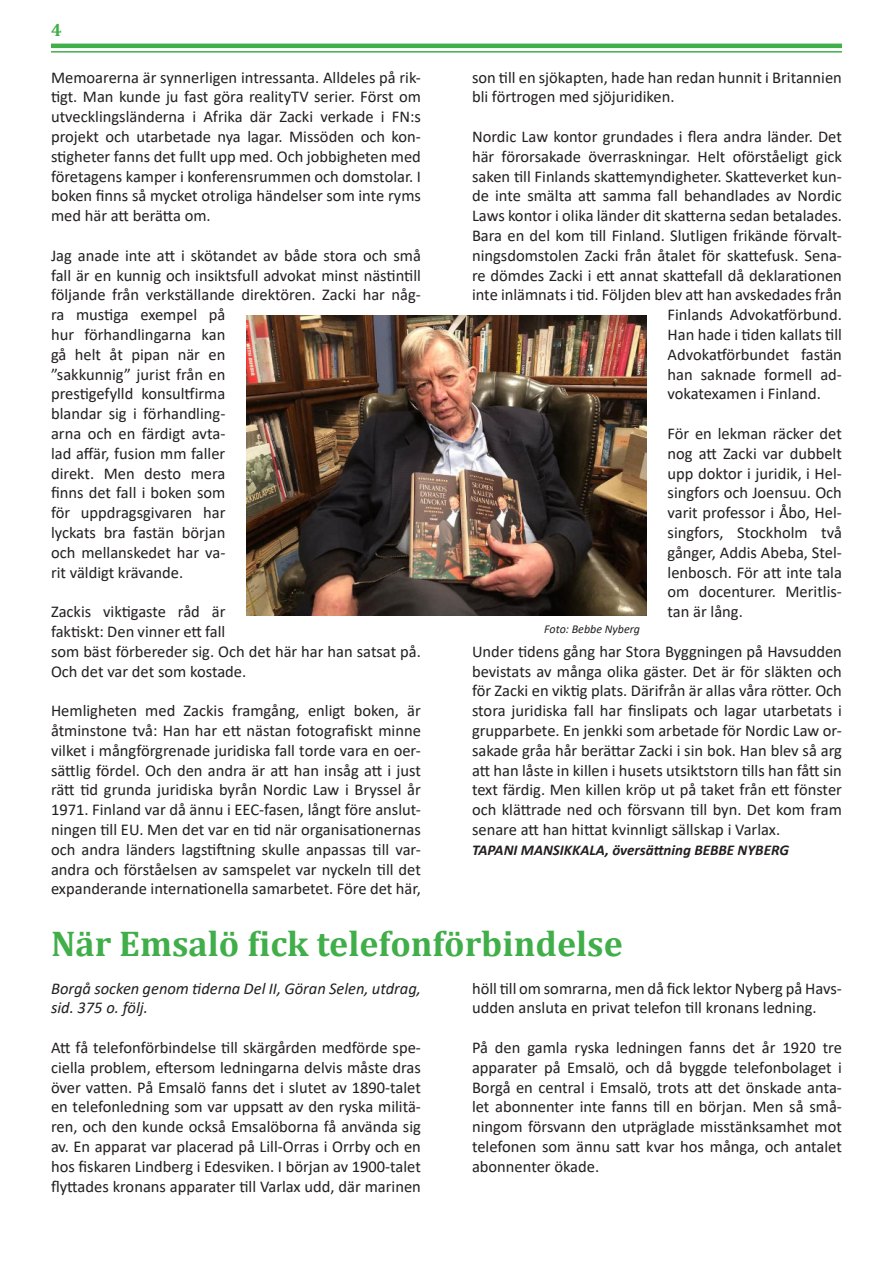
<style>
.page{position:relative;width:893px;height:1263px;background:#fff}
.page>*{position:absolute;margin:0;border:0;box-sizing:border-box;transform-origin:0 0}
.t1{font:700 36px "Cambria";color:#40ae49}
.t2{font:700 18px "Cambria";color:#40ae49}
.t3{font:16.5px/19.8px "Calibri";color:#231f20;text-align:justify}
.t4{font:italic 16.5px/19.8px "Calibri";color:#231f20}
.t5{font:italic 700 15px "Calibri";color:#231f20}
.t6{font:italic 12px "Calibri";color:#231f20}
</style>
<div class="page">
<hr style="left:51px;top:44px;width:791px;height:4px;background:#40ae49">
<hr style="left:51px;top:51px;width:791px;height:2px;background:#40ae49">
<img style="left:247px;top:315px;width:399px;height:300px">
<p class="t2" style="left:51px;top:19px;width:12px">4</p>
<p class="t3" style="left:51px;top:68px;width:371px">Memoarerna är synnerligen intressanta. Alldeles på rik&shy;tigt. Man kunde ju fast göra realityTV serier. Först om utvecklingsländerna i Afrika där Zacki verkade i FN:s projekt och utarbetade nya lagar. Missöden och kon&shy;stigheter fanns det fullt upp med. Och jobbigheten med företagens kamper i konferensrummen och domstolar. I boken finns så mycket otroliga händelser som inte ryms med här att berätta om.</p>
<p class="t3" style="left:51px;top:245px;width:371px;text-align:left">Jag anade inte att i skötandet av både stora och små fall är en kunnig och insiktsfull advokat minst nästintill följande från verkställande direktören. Zacki har någ&shy;ra mustiga exempel på<br>hur förhandlingarna kan<br>gå helt åt pipan när en<br>”sakkunnig” jurist från en<br>prestigefylld konsultfirma<br>blandar sig i förhandling-<br>arna och en färdigt avta-<br>lad affär, fusion mm faller<br>direkt. Men desto mera<br>finns det fall i boken som<br>för uppdragsgivaren har<br>lyckats bra fastän början<br>och mellanskedet har va-<br>rit väldigt krävande.</p>
<p class="t3" style="left:51px;top:601px;width:371px;text-align:left">Zackis viktigaste råd är<br>faktiskt: Den vinner ett fall<br>som bäst förbereder sig. Och det här har han satsat på.<br>Och det var det som kostade.</p>
<p class="t3" style="left:51px;top:700px;width:371px">Hemligheten med Zackis framgång, enligt boken, är åtminstone två: Han har ett nästan fotografiskt minne vilket i mångförgrenade juridiska fall torde vara en oer&shy;sättlig fördel. Och den andra är att han insåg att i just rätt tid grunda juridiska byrån Nordic Law i Bryssel år 1971. Finland var då ännu i EEC-fasen, långt före anslut&shy;ningen till EU. Men det var en tid när organisationernas och andra länders lagstiftning skulle anpassas till var&shy;andra och förståelsen av samspelet var nyckeln till det expanderande internationella samarbetet. Före det här,</p>
<p class="t3" style="left:472px;top:67px;width:371px">son till en sjökapten, hade han redan hunnit i Britannien bli förtrogen med sjöjuridiken.</p>
<p class="t3" style="left:472px;top:126px;width:371px">Nordic Law kontor grundades i flera andra länder. Det</p>
<p class="t3" style="left:472px;top:146px;width:371px">här förorsakade överraskningar. Helt oförståeligt gick</p>
<p class="t3" style="left:472px;top:166px;width:371px">saken till Finlands skattemyndigheter. Skatteverket kun-</p>
<p class="t3" style="left:472px;top:186px;width:371px">de inte smälta att samma fall behandlades av Nordic</p>
<p class="t3" style="left:472px;top:205px;width:371px">Laws kontor i olika länder dit skatterna sedan betalades.</p>
<p class="t3" style="left:472px;top:225px;width:371px">Bara en del kom till Finland. Slutligen frikände förvalt-</p>
<p class="t3" style="left:472px;top:245px;width:371px">ningsdomstolen Zacki från åtalet för skattefusk. Sena-</p>
<p class="t3" style="left:472px;top:265px;width:371px">re dömdes Zacki i ett annat skattefall då deklarationen</p>
<p class="t3" style="left:472px;top:285px;width:371px">inte inlämnats i tid. Följden blev att han avskedades från</p>
<p class="t3" style="left:668px;top:304px;width:176px">Finlands Advokatförbund.</p>
<p class="t3" style="left:668px;top:324px;width:176px">Han hade i tiden kallats till</p>
<p class="t3" style="left:668px;top:344px;width:176px">Advokatförbundet fastän</p>
<p class="t3" style="left:668px;top:365px;width:176px">han saknade formell ad-</p>
<p class="t3" style="left:668px;top:384px;width:155px">vokatexamen i Finland.</p>
<p class="t3" style="left:668px;top:423px;width:176px">För en lekman räcker det nog att Zacki var dubbelt upp doktor i juridik, i Hel&shy;singfors och Joensuu. Och varit professor i Åbo, Hel&shy;singfors, Stockholm två gånger, Addis Abeba, Stel&shy;lenbosch. För att inte tala om docenturer. Meritlis&shy;tan är lång.</p>
<p class="t3" style="left:472px;top:641px;width:371px">Under tidens gång har Stora Byggningen på Havsudden bevistats av många olika gäster. Det är för släkten och för Zacki en viktig plats. Därifrån är allas våra rötter. Och stora juridiska fall har finslipats och lagar utarbetats i grupparbete. En jenkki som arbetade för Nordic Law or&shy;sakade gråa hår berättar Zacki i sin bok. Han blev så arg att han låste in killen i husets utsiktstorn tills han fått sin text färdig. Men killen kröp ut på taket från ett fönster och klättrade ned och försvann till byn. Det kom fram senare att han hittat kvinnligt sällskap i Varlax.</p>
<p class="t5" style="left:472px;top:839px;width:318px">TAPANI MANSIKKALA, översättning BEBBE NYBERG</p>
<p class="t6" style="left:544px;top:620px;width:97px">Foto: Bebbe Nyberg</p>
<h1 class="t1" style="left:51px;top:918px;width:573px">När Emsalö fick telefonförbindelse</h1>
<p class="t4" style="left:51px;top:977px;width:371px">Borgå socken genom tiderna Del II, Göran Selen, utdrag, sid. 375 o. följ.</p>
<p class="t3" style="left:51px;top:1037px;width:371px">Att få telefonförbindelse till skärgården medförde spe&shy;ciella problem, eftersom ledningarna delvis måste dras över vatten. På Emsalö fanns det i slutet av 1890-talet en telefonledning som var uppsatt av den ryska militä&shy;ren, och den kunde också Emsalöborna få använda sig av. En apparat var placerad på Lill-Orras i Orrby och en hos fiskaren Lindberg i Edesviken. I början av 1900-talet flyttades kronans apparater till Varlax udd, där marinen</p>
<p class="t3" style="left:472px;top:978px;width:371px">höll till om somrarna, men då fick lektor Nyberg på Havs&shy;udden ansluta en privat telefon till kronans ledning.</p>
<p class="t3" style="left:472px;top:1037px;width:371px">På den gamla ryska ledningen fanns det år 1920 tre apparater på Emsalö, och då byggde telefonbolaget i Borgå en central i Emsalö, trots att det önskade anta&shy;let abonnenter inte fanns till en början. Men så små&shy;ningom försvann den utpräglade misstänksamhet mot telefonen som ännu satt kvar hos många, och antalet abonnenter ökade.</p>
</div>
